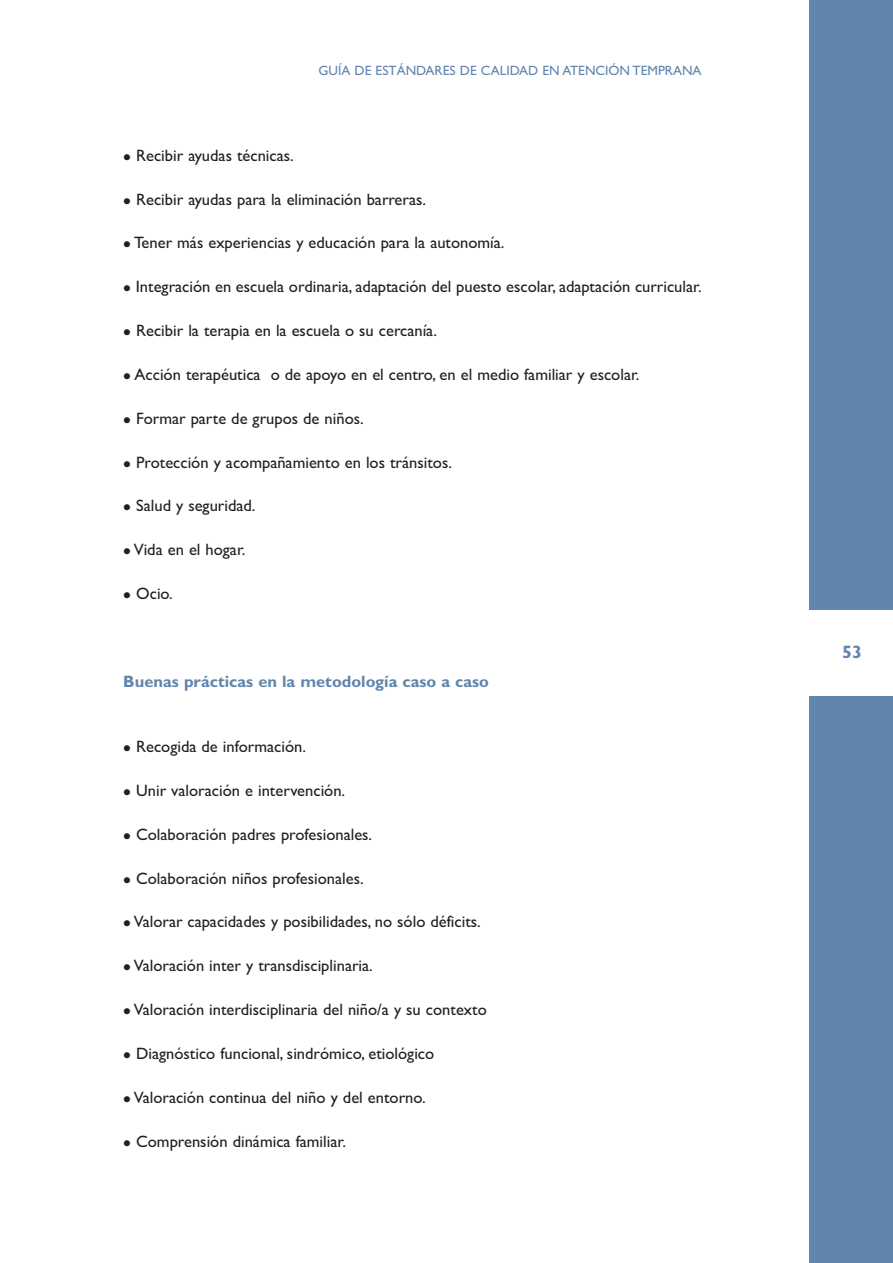
<style>
.page{position:relative;width:893px;height:1263px;background:#fff}
.page>*{position:absolute;margin:0;border:0;box-sizing:border-box;transform-origin:0 0}
.t1{font:700 18px "Gill Sans";color:#6185ad}
.t2{font:16.5px "Gill Sans";color:#231f20}
.t3{font:700 16.5px "Gill Sans";color:#6185ad}
.t4{font:13.5px "Gill Sans";color:#6185ad}
</style>
<div class="page">
<div style="left:810px;top:0;width:83px;height:1263px;background:#6185ad"></div>
<div style="left:809px;top:610px;width:84px;height:85px;background:#fff"></div>
<p class="t4" style="left:319px;top:65px;width:385px">GUÍA DE ESTÁNDARES DE CALIDAD EN ATENCIÓN TEMPRANA</p>
<p class="t2" style="left:136px;top:150px;width:159px">Recibir ayudas técnicas.</p>
<p class="t2" style="left:136px;top:193px;width:291px">Recibir ayudas para la eliminación barreras.</p>
<p class="t2" style="left:134px;top:237px;width:372px">Tener más experiencias y educación para la autonomía.</p>
<p class="t2" style="left:136px;top:281px;width:567px">Integración en escuela ordinaria, adaptación del puesto escolar, adaptación curricular.</p>
<p class="t2" style="left:136px;top:325px;width:302px">Recibir la terapia en la escuela o su cercanía.</p>
<p class="t2" style="left:135px;top:369px;width:506px">Acción terapéutica o de apoyo en el centro, en el medio familiar y escolar.</p>
<p class="t2" style="left:136px;top:412px;width:229px">Formar parte de grupos de niños.</p>
<p class="t2" style="left:136px;top:456px;width:317px">Protección y acompañamiento en los tránsitos.</p>
<p class="t2" style="left:136px;top:500px;width:121px">Salud y seguridad.</p>
<p class="t2" style="left:134px;top:544px;width:113px">Vida en el hogar.</p>
<p class="t2" style="left:136px;top:588px;width:38px">Ocio.</p>
<p class="t3" style="left:123px;top:675px;width:367px">Buenas prácticas en la metodología caso a caso</p>
<p class="t2" style="left:136px;top:741px;width:171px">Recogida de información.</p>
<p class="t2" style="left:136px;top:785px;width:211px">Unir valoración e intervención.</p>
<p class="t2" style="left:136px;top:829px;width:238px">Colaboración padres profesionales.</p>
<p class="t2" style="left:136px;top:872px;width:229px">Colaboración niños profesionales.</p>
<p class="t2" style="left:134px;top:916px;width:349px">Valorar capacidades y posibilidades, no sólo déficits.</p>
<p class="t2" style="left:134px;top:960px;width:241px">Valoración inter y transdisciplinaria.</p>
<p class="t2" style="left:134px;top:1004px;width:355px">Valoración interdisciplinaria del niño/a y su contexto</p>
<p class="t2" style="left:136px;top:1048px;width:300px">Diagnóstico funcional, sindrómico, etiológico</p>
<p class="t2" style="left:134px;top:1091px;width:293px">Valoración continua del niño y del entorno.</p>
<p class="t2" style="left:136px;top:1135px;width:211px">Comprensión dinámica familiar.</p>
<p class="t1" style="left:842px;top:645px;width:21px">53</p>
</div>
